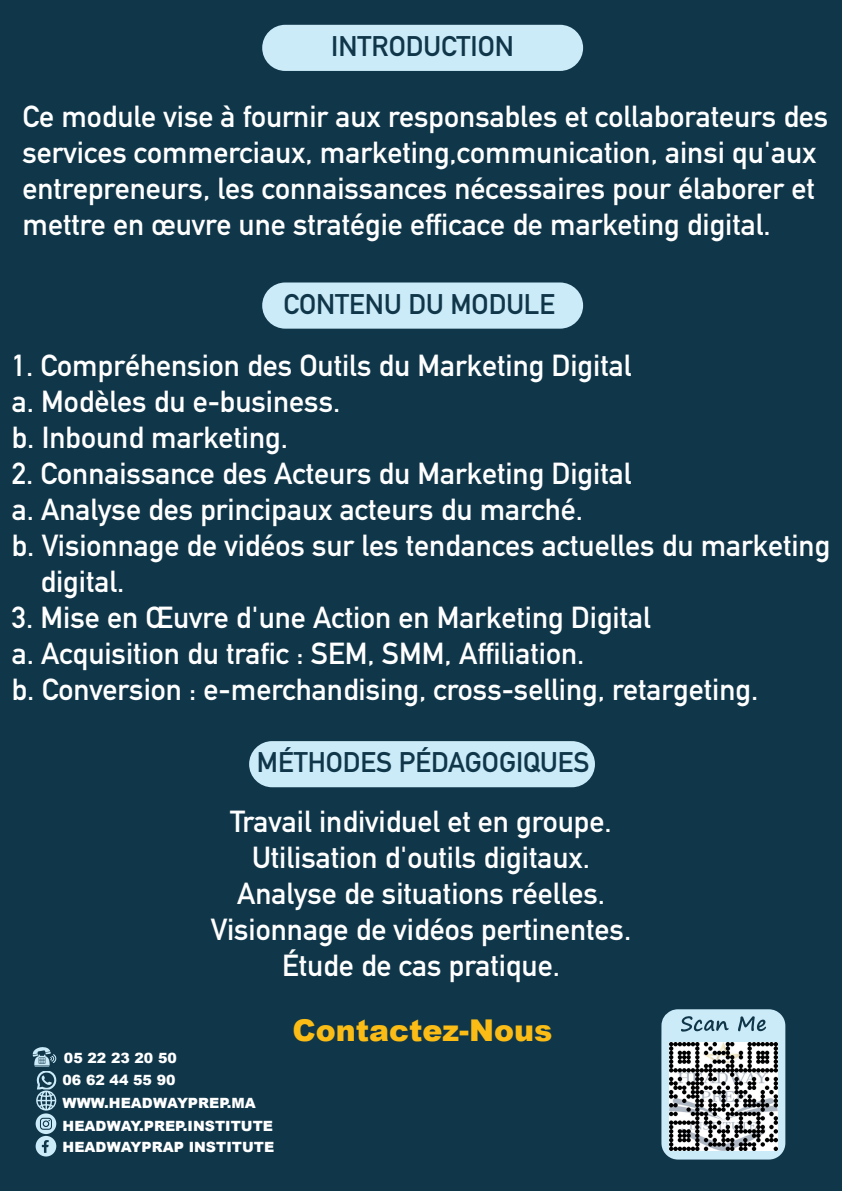
<style>
.page{position:relative;width:842px;height:1191px;background:#fff}
.page>*{position:absolute;margin:0;border:0;box-sizing:border-box;transform-origin:0 0}
.t1{font:700 30px/36px "DIN Alternate";color:#fff}
.t2{font:900 30px "Arial";color:#fbbd15}
.t3{font:700 28px "DIN Alternate";color:#103649}
.t4{font:900 14.2px/23.6px "Arial";color:#fff}
</style>
<div class="page">
<div style="left:0;top:0;width:842px;height:1190px;background:#103649"></div>
<div style="left:262px;top:25px;width:321px;height:46px;background:#cbebf8;border-radius:23px"></div>
<div style="left:249px;top:741px;width:346px;height:46px;background:#cbebf8;border-radius:23px"></div>
<div style="left:262px;top:282px;width:321px;height:47px;background:#cbebf8;border-radius:23px"></div>
<svg style="left:33px;top:1047px;width:24px;height:109px"></svg>
<svg style="left:661px;top:1009px;width:124px;height:150px;background:#b5d4e1"></svg>
<img style="left:669px;top:1043px;width:108px;height:107px">
<p class="t3" style="left:331px;top:25px;width:184px">INTRODUCTION</p>
<p class="t1" style="left:22px;top:96px;width:807px">Ce module vise à fournir aux responsables et collaborateurs des services commerciaux, marketing,communication, ainsi qu'aux entrepreneurs, les connaissances nécessaires pour élaborer et mettre en œuvre une stratégie efficace de marketing digital.</p>
<p class="t3" style="left:283px;top:282px;width:273px">CONTENU DU MODULE</p>
<p class="t1" style="left:12px;top:345px;width:621px">1. Compréhension des Outils du Marketing Digital a. Modèles du e-business.<br>b. Inbound marketing.</p>
<p class="t1" style="left:12px;top:453px;width:621px">2. Connaissance des Acteurs du Marketing Digital</p>
<p class="t1" style="left:12px;top:489px;width:573px">a. Analyse des principaux acteurs du marché.</p>
<p class="t1" style="left:12px;top:525px;width:820px">b. Visionnage de vidéos sur les tendances actuelles du marketing</p>
<p class="t1" style="left:41px;top:561px;width:85px">digital.</p>
<p class="t1" style="left:12px;top:597px;width:748px">3. Mise en Œuvre d'une Action en Marketing Digital<br>a. Acquisition du trafic : SEM, SMM, Affiliation.<br>b. Conversion : e-merchandising, cross-selling, retargeting.</p>
<p class="t3" style="left:257px;top:741px;width:334px">MÉTHODES PÉDAGOGIQUES</p>
<p class="t1" style="left:211px;top:801px;width:422px;text-align:center">Travail individuel et en groupe.<br>Utilisation d'outils digitaux.<br>Analyse de situations réelles.<br>Visionnage de vidéos pertinentes.<br>Étude de cas pratique.</p>
<p class="t4" style="left:64px;top:1046px;width:115px">05 22 23 20 50</p>
<p class="t4" style="left:63px;top:1067px;width:195px">06 62 44 55 90<br>WWW.HEADWAYPREP.MA</p>
<p class="t4" style="left:63px;top:1135px;width:213px">HEADWAYPRAP INSTITUTE</p>
<p class="t4" style="left:63px;top:1113px;width:212px">HEADWAY.PREP.INSTITUTE</p>
<p class="t2" style="left:293px;top:1008px;width:262px">Contactez-Nous</p>
</div>
